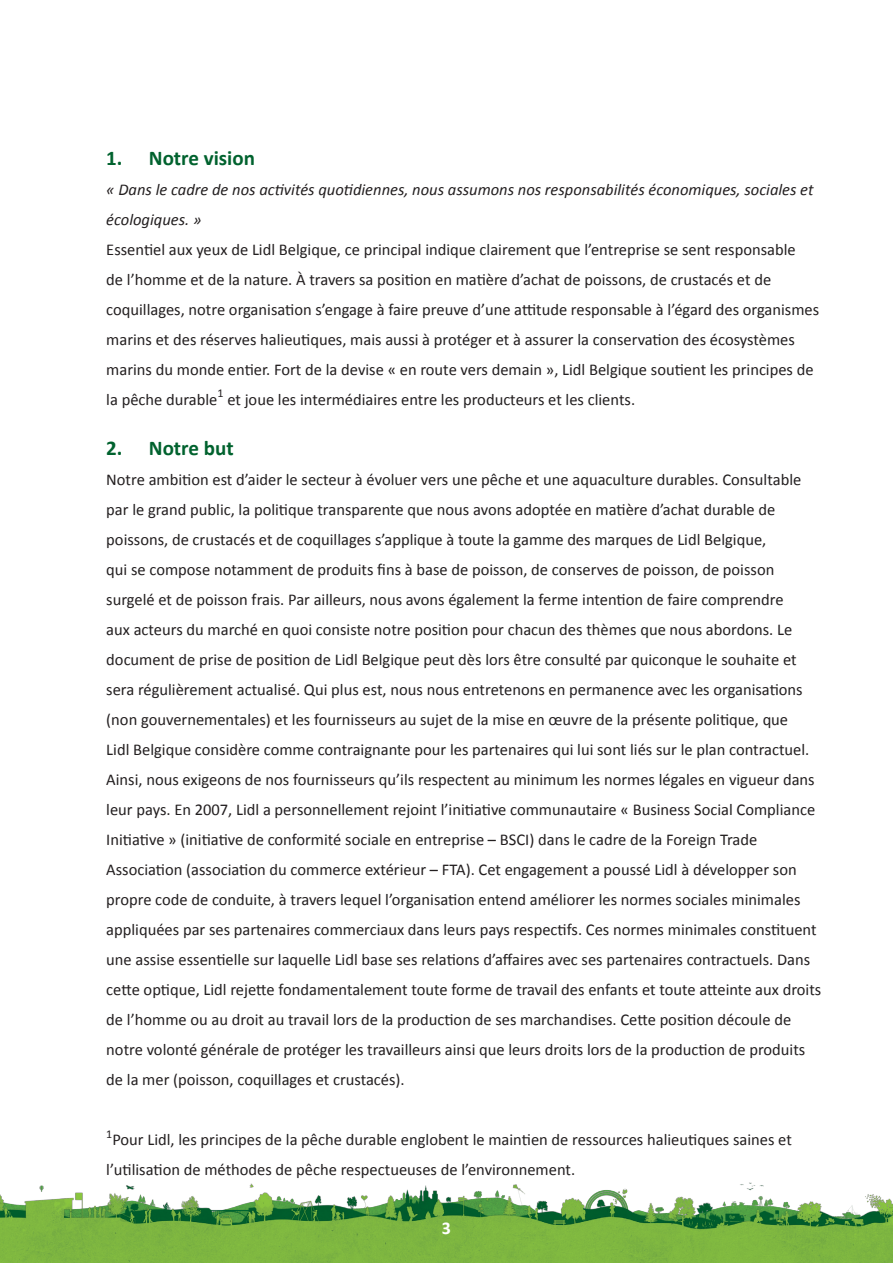
<style>
.page{position:relative;width:893px;height:1263px;background:#fff}
.page>*{position:absolute;margin:0;border:0;box-sizing:border-box;transform-origin:0 0}
.t1{font:700 21px "Calibri";color:#00622e}
.t2{font:700 18px "Calibri";color:#fff}
.TEKST{font:16.5px/30px "Calibri";color:#231f20}
.TEKST-2{font:italic 16.5px/30px "Calibri";color:#231f20}
.TEKST-3{font:12px "Calibri";color:#231f20}
</style>
<div class="page">
<img style="left:0;top:1182px;width:893px;height:81px">
<p class="t1" style="left:106px;top:144px;width:150px">1. Notre vision</p>
<p class="TEKST-2" style="left:106px;top:173px;width:709px">« Dans le cadre de nos activités quotidiennes, nous assumons nos responsabilités économiques, sociales et écologiques. »</p>
<p class="TEKST" style="left:106px;top:234px;width:714px">Essentiel aux yeux de Lidl Belgique, ce principal indique clairement que l’entreprise se sent responsable<br>de l’homme et de la nature. À travers sa position en matière d’achat de poissons, de crustacés et de coquillages, notre organisation s’engage à faire preuve d’une attitude responsable à l’égard des organismes marins et des réserves halieutiques, mais aussi à protéger et à assurer la conservation des écosystèmes marins du monde entier. Fort de la devise « en route vers demain », Lidl Belgique soutient les principes de la pêche durable</p>
<p class="TEKST-3" style="left:218px;top:386px;width:8px">1</p>
<p class="TEKST" style="left:227px;top:384px;width:409px">et joue les intermédiaires entre les producteurs et les clients.</p>
<p class="t1" style="left:106px;top:435px;width:129px">2. Notre but</p>
<p class="TEKST" style="left:106px;top:465px;width:716px">Notre ambition est d’aider le secteur à évoluer vers une pêche et une aquaculture durables. Consultable par le grand public, la politique transparente que nous avons adoptée en matière d’achat durable de poissons, de crustacés et de coquillages s’applique à toute la gamme des marques de Lidl Belgique,<br>qui se compose notamment de produits fins à base de poisson, de conserves de poisson, de poisson surgelé et de poisson frais. Par ailleurs, nous avons également la ferme intention de faire comprendre<br>aux acteurs du marché en quoi consiste notre position pour chacun des thèmes que nous abordons. Le document de prise de position de Lidl Belgique peut dès lors être consulté par quiconque le souhaite et sera régulièrement actualisé. Qui plus est, nous nous entretenons en permanence avec les organisations (non gouvernementales) et les fournisseurs au sujet de la mise en œuvre de la présente politique, que<br>Lidl Belgique considère comme contraignante pour les partenaires qui lui sont liés sur le plan contractuel.<br>Ainsi, nous exigeons de nos fournisseurs qu’ils respectent au minimum les normes légales en vigueur dans leur pays. En 2007, Lidl a personnellement rejoint l’initiative communautaire « Business Social Compliance Initiative » (initiative de conformité sociale en entreprise – BSCI) dans le cadre de la Foreign Trade Association (association du commerce extérieur – FTA). Cet engagement a poussé Lidl à développer son propre code de conduite, à travers lequel l’organisation entend améliorer les normes sociales minimales appliquées par ses partenaires commerciaux dans leurs pays respectifs. Ces normes minimales constituent une assise essentielle sur laquelle Lidl base ses relations d’affaires avec ses partenaires contractuels. Dans cette optique, Lidl rejette fondamentalement toute forme de travail des enfants et toute atteinte aux droits de l’homme ou au droit au travail lors de la production de ses marchandises. Cette position découle de notre volonté générale de protéger les travailleurs ainsi que leurs droits lors de la production de produits de la mer (poisson, coquillages et crustacés).</p>
<p class="TEKST-3" style="left:106px;top:1126px;width:8px">1</p>
<p class="TEKST" style="left:106px;top:1125px;width:687px;text-indent:6px">Pour Lidl, les principes de la pêche durable englobent le maintien de ressources halieutiques saines et l’utilisation de méthodes de pêche respectueuses de l’environnement.</p>
<p class="t2" style="left:442px;top:1216px;width:11px">3</p>
</div>
